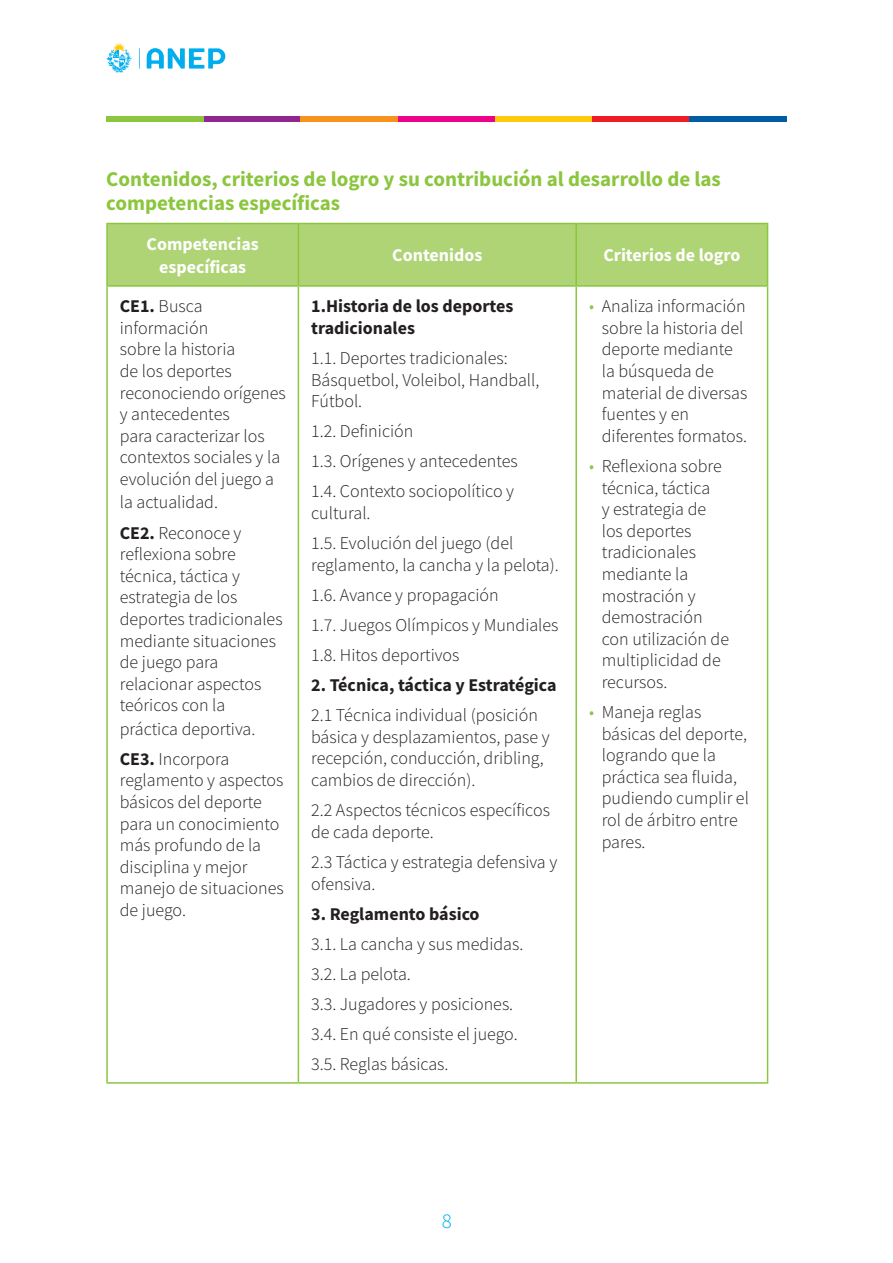
<style>
.page{position:relative;width:893px;height:1263px;background:#fff}
.page>*{position:absolute;margin:0;border:0;box-sizing:border-box;transform-origin:0 0}
.Heading_2{font:700 21px/24.2px "Source Sans Pro";color:#8bc63e}
.t1{font:300 21px "Source Sans Pro";color:#00aeef}
.tabla{font:300 18px/21.6px "Source Sans Pro";color:#231f20}
.tabla-2{font:700 18px/21.6px "Source Sans Pro";color:#231f20}
.tabla_encabezado{font:700 18px/23.4px "Source Sans Pro";color:#fff;text-align:center}
.s1{font-weight:700}
.s2{color:#8bc63e}
</style>
<div class="page">
<svg style="left:139px;top:48px;width:86px;height:21px"></svg>
<svg style="left:106px;top:43px;width:26px;height:30px"></svg>
<div style="left:203px;top:117px;width:98px;height:5px;background:#90268f"></div>
<div style="left:106px;top:117px;width:97px;height:5px;background:#8bc63e"></div>
<div style="left:301px;top:117px;width:97px;height:5px;background:#f7931d"></div>
<div style="left:398px;top:117px;width:97px;height:5px;background:#ed028c"></div>
<div style="left:495px;top:117px;width:97px;height:5px;background:#feca0a"></div>
<div style="left:592px;top:117px;width:97px;height:5px;background:#ee1d23"></div>
<div style="left:689px;top:117px;width:98px;height:5px;background:#015ca3"></div>
<div style="left:108px;top:224px;width:659px;height:61px;background:#aed475"></div>
<hr style="left:298px;top:224px;width:1px;height:61px;background:#8bc63e">
<hr style="left:575px;top:224px;width:2px;height:61px;background:#8bc63e">
<hr style="left:106px;top:287px;width:2px;height:795px;background:#8bc63e">
<hr style="left:298px;top:287px;width:1px;height:795px;background:#8bc63e">
<hr style="left:575px;top:287px;width:2px;height:795px;background:#8bc63e">
<hr style="left:767px;top:287px;width:1px;height:795px;background:#8bc63e">
<hr style="left:106px;top:1082px;width:192px;height:2px;background:#8bc63e">
<hr style="left:298px;top:1082px;width:278px;height:2px;background:#8bc63e">
<hr style="left:576px;top:1082px;width:192px;height:2px;background:#8bc63e">
<hr style="left:106px;top:223px;width:192px;height:1px;background:#8bc63e">
<hr style="left:106px;top:224px;width:2px;height:61px;background:#8bc63e">
<hr style="left:298px;top:223px;width:278px;height:1px;background:#8bc63e">
<hr style="left:576px;top:223px;width:192px;height:1px;background:#8bc63e">
<hr style="left:767px;top:224px;width:1px;height:61px;background:#8bc63e">
<hr style="left:106px;top:285px;width:192px;height:2px;background:#8bc63e">
<hr style="left:298px;top:285px;width:278px;height:2px;background:#8bc63e">
<hr style="left:576px;top:285px;width:192px;height:2px;background:#8bc63e">
<p class="Heading_2" style="left:106px;top:166px;width:616px">Contenidos, criterios de logro y su contribución al desarrollo de las competencias específicas</p>
<p class="tabla_encabezado" style="left:147px;top:232px;width:114px">Competencias específicas</p>
<p class="tabla_encabezado" style="left:392px;top:244px;width:92px">Contenidos</p>
<p class="tabla_encabezado" style="left:603px;top:244px;width:139px">Criterios de logro</p>
<p class="tabla" style="left:120px;top:295px;width:167px"><span class="s1">CE1.</span> Busca información<br>sobre la historia<br>de los deportes reconociendo orígenes y antecedentes<br>para caracterizar los contextos sociales y la evolución del juego a</p>
<p class="tabla" style="left:120px;top:492px;width:100px">la actualidad.</p>
<p class="tabla" style="left:120px;top:522px;width:164px"><span class="s1">CE2.</span> Reconoce y reflexiona sobre técnica, táctica y estrategia de los deportes tradicionales mediante situaciones de juego para relacionar aspectos teóricos con la</p>
<p class="tabla" style="left:120px;top:718px;width:137px">práctica deportiva.</p>
<p class="tabla" style="left:120px;top:748px;width:165px"><span class="s1">CE3.</span> Incorpora reglamento y aspectos básicos del deporte para un conocimiento más profundo de la disciplina y mejor manejo de situaciones de juego.</p>
<p class="tabla" style="left:602px;top:295px;width:147px;text-indent:-13px"><span class="s2">•</span> Analiza información sobre la historia del deporte mediante la búsqueda de material de diversas fuentes y en diferentes formatos.</p>
<p class="tabla" style="left:602px;top:455px;width:129px;text-indent:-13px"><span class="s2">•</span> Reflexiona sobre técnica, táctica<br>y estrategia de los deportes tradicionales mediante la mostración y demostración con utilización de multiplicidad de recursos.</p>
<p class="tabla" style="left:602px;top:701px;width:149px;text-indent:-13px"><span class="s2">•</span> Maneja reglas básicas del deporte, logrando que la práctica sea fluida, pudiendo cumplir el rol de árbitro entre pares.</p>
<p class="tabla-2" style="left:311px;top:295px;width:204px">1.Historia de los deportes tradicionales</p>
<p class="tabla" style="left:311px;top:347px;width:230px">1.1. Deportes tradicionales:<br>Básquetbol, Voleibol, Handball,<br>Fútbol.</p>
<p class="tabla" style="left:311px;top:420px;width:104px">1.2. Definición</p>
<p class="tabla" style="left:311px;top:451px;width:208px">1.3. Orígenes y antecedentes</p>
<p class="tabla" style="left:311px;top:481px;width:204px">1.4. Contexto sociopolítico y cultural.</p>
<p class="tabla" style="left:311px;top:532px;width:249px">1.5. Evolución del juego (del reglamento, la cancha y la pelota).</p>
<p class="tabla" style="left:311px;top:584px;width:189px">1.6. Avance y propagación</p>
<p class="tabla" style="left:311px;top:614px;width:249px">1.7. Juegos Olímpicos y Mundiales</p>
<p class="tabla" style="left:311px;top:644px;width:150px">1.8. Hitos deportivos</p>
<p class="tabla-2" style="left:311px;top:674px;width:247px">2. Técnica, táctica y Estratégica</p>
<p class="tabla" style="left:311px;top:704px;width:240px">2.1 Técnica individual (posición básica y desplazamientos, pase y recepción, conducción, dribling, cambios de dirección).</p>
<p class="tabla" style="left:311px;top:799px;width:240px">2.2 Aspectos técnicos específicos de cada deporte.</p>
<p class="tabla" style="left:311px;top:851px;width:248px">2.3 Táctica y estrategia defensiva y ofensiva.</p>
<p class="tabla-2" style="left:311px;top:902px;width:170px">3. Reglamento básico</p>
<p class="tabla" style="left:311px;top:933px;width:214px">3.1. La cancha y sus medidas.</p>
<p class="tabla" style="left:311px;top:963px;width:101px">3.2. La pelota.</p>
<p class="tabla" style="left:311px;top:993px;width:204px">3.3. Jugadores y posiciones.</p>
<p class="tabla" style="left:311px;top:1023px;width:208px">3.4. En qué consiste el juego.</p>
<p class="tabla" style="left:311px;top:1053px;width:139px">3.5. Reglas básicas.</p>
<p class="t1" style="left:442px;top:1208px;width:12px">8</p>
</div>
